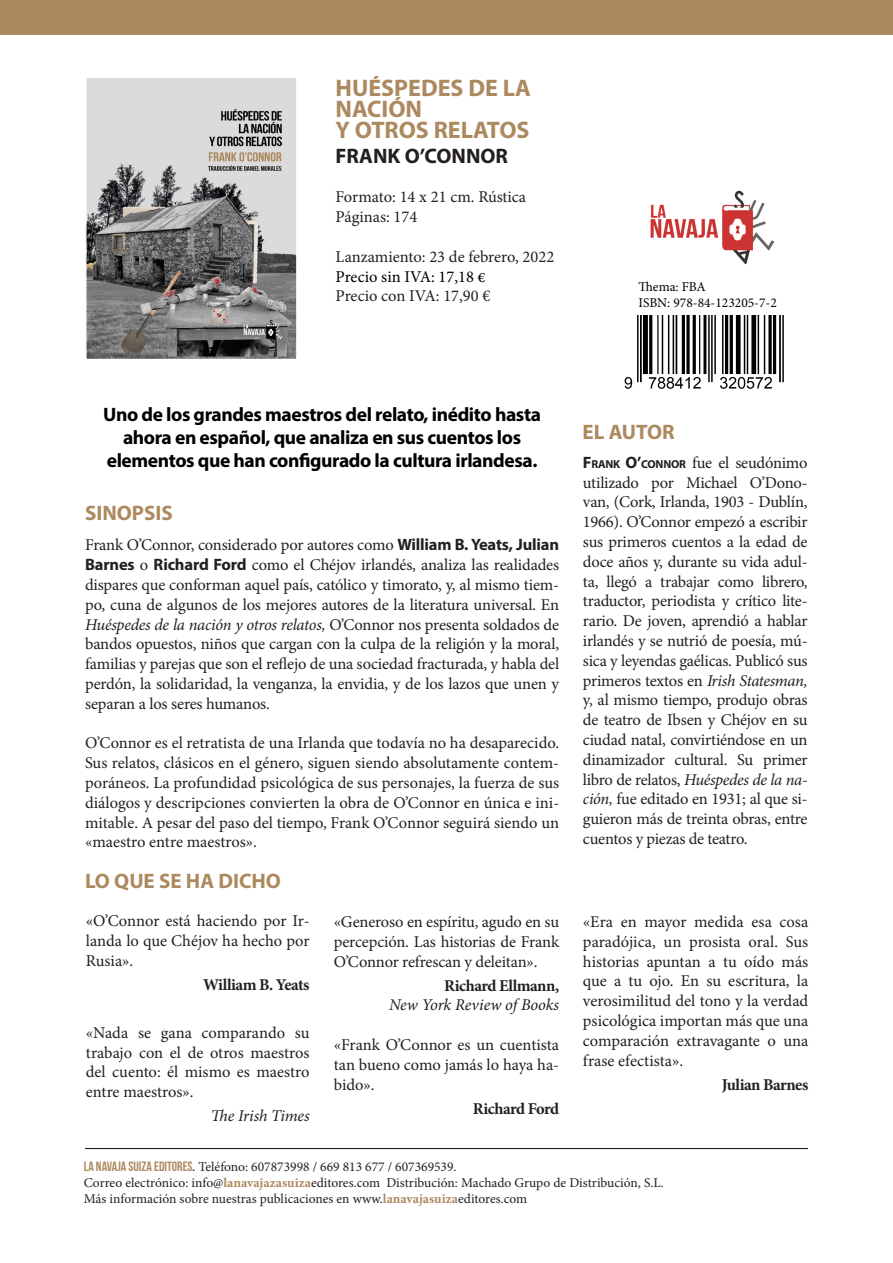
<style>
.page{position:relative;width:893px;height:1263px;background:#fff}
.page>*{position:absolute;margin:0;border:0;box-sizing:border-box;transform-origin:0 0}
.t1{font:700 24px/21px "Myriad Pro";color:#ac895f}
.t2{font:700 21px "Myriad Pro";color:#ac895f}
.t3{font:700 21px "Myriad Pro";color:#231f20}
.t4{font:700 19.5px/23.4px "Myriad Pro";letter-spacing:-.02em;color:#000;text-align:center}
.t5{font:16.5px/19.8px "Minion Pro";letter-spacing:-.005em;color:#231f20;text-align:justify}
.t6{font:700 16.5px "Minion Pro";letter-spacing:-.03em;color:#231f20}
.t7{font:italic 16.5px "Minion Pro";letter-spacing:-.005em;color:#231f20}
.t8{font:16.5px "Minion Pro";color:#000}
.t9{font:13.5px/16.2px "Minion Pro";color:#231f20}
.t10{font:13.5px/16.2px "Minion Pro";color:#000}
.s1{font-family:"Myriad Pro";font-weight:700}
.s2{font-style:italic}
.s3{font-family:"Myriad Pro";font-weight:700;font-size:11.55px}
.s4{font-family:"Bebas Neue";color:#ac895f}
.s5{font-family:"Bebas Neue"}
.s6{font-weight:700;color:#ac895f}
</style>
<div class="page">
<img style="left:650px;top:190px;width:125px;height:75px">
<hr style="left:85px;top:1148px;width:723px;height:1px;background:#231f20">
<div style="left:0;top:0;width:893px;height:34px;background:#ac895f"></div>
<img style="left:624px;top:315px;width:160px;height:74px">
<img style="left:88px;top:79px;width:207px;height:278px">
<div style="left:85px;top:76px;width:213px;height:284px;border:2px solid #fff"></div>
<h1 class="t1" style="left:336px;top:76px;width:197px">HUÉSPEDES DE LA<br>NACIÓN<br>Y OTROS RELATOS</h1>
<p class="t3" style="left:336px;top:142px;width:174px">FRANK O’CONNOR</p>
<p class="t5" style="left:336px;top:187px;width:192px">Formato: 14 x 21 cm. Rústica<br>Páginas: 174</p>
<p class="t5" style="left:336px;top:247px;width:220px">Lanzamiento: 23 de febrero, 2022</p>
<p class="t8" style="left:336px;top:265px;width:152px">Precio sin IVA: 17,18 €</p>
<p class="t5" style="left:336px;top:286px;width:156px">Precio con IVA: 17,90 €</p>
<p class="t10" style="left:638px;top:278px;width:140px">Thema: FBA<br>ISBN: 978-84-123205-7-2</p>
<p class="t4" style="left:103px;top:402px;width:439px">Uno de los grandes maestros del relato, inédito hasta ahora en español, que analiza en sus cuentos los elementos que han configurado la cultura irlandesa.</p>
<p class="t2" style="left:85px;top:499px;width:89px">SINOPSIS</p>
<p class="t5" style="left:85px;top:535px;width:476px">Frank O’Connor, considerado por autores como <span class="s1">William B. Yeats, Julian Barnes</span> o <span class="s1">Richard Ford</span> como el Chéjov irlandés, analiza las realidades dispares que conforman aquel país, católico y timorato, y, al mismo tiem&shy;po, cuna de algunos de los mejores autores de la literatura universal. En <span class="s2">Huéspedes de la nación y otros relatos,</span> O’Connor nos presenta soldados de bandos opuestos, niños que cargan con la culpa de la religión y la moral, familias y parejas que son el reflejo de una sociedad fracturada, y habla del perdón, la solidaridad, la venganza, la envidia, y de los lazos que unen y separan a los seres humanos.</p>
<p class="t5" style="left:85px;top:733px;width:476px">O’Connor es el retratista de una Irlanda que todavía no ha desaparecido.<br>Sus relatos, clásicos en el género, siguen siendo absolutamente contem&shy;poráneos. La profundidad psicológica de sus personajes, la fuerza de sus diálogos y descripciones convierten la obra de O’Connor en única e ini&shy;mitable. A pesar del paso del tiempo, Frank O’Connor seguirá siendo un «maestro entre maestros».</p>
<p class="t2" style="left:85px;top:867px;width:197px">LO QUE SE HA DICHO</p>
<p class="t5" style="left:86px;top:911px;width:225px">«O’Connor está haciendo por Ir&shy;landa lo que Chéjov ha hecho por Rusia».</p>
<p class="t6" style="left:203px;top:973px;width:108px">William B. Yeats</p>
<p class="t5" style="left:86px;top:1022px;width:225px">«Nada se gana comparando su trabajo con el de otros maestros del cuento: él mismo es maestro entre maestros».</p>
<p class="t7" style="left:211px;top:1104px;width:100px">The Irish Times</p>
<p class="t5" style="left:334px;top:912px;width:227px">«Generoso en espíritu, agudo en su percepción. Las historias de Frank O’Connor refrescan y deleitan».</p>
<p class="t6" style="left:444px;top:974px;width:116px">Richard Ellmann,</p>
<p class="t7" style="left:389px;top:994px;width:172px">New York Review of Books</p>
<p class="t5" style="left:334px;top:1035px;width:227px">«Frank O’Connor es un cuentista tan bueno como jamás lo haya ha&shy;bido».</p>
<p class="t6" style="left:473px;top:1097px;width:88px">Richard Ford</p>
<p class="t2" style="left:583px;top:418px;width:93px">EL AUTOR</p>
<p class="t5" style="left:583px;top:453px;width:226px"><span class="s1">F</span><span class="s3">RANK</span> <span class="s1">O’</span><span class="s3">CONNOR</span> fue el seudónimo utilizado por Michael O’Dono&shy;van, (Cork, Irlanda, 1903 - Dublín, 1966). O’Connor empezó a escribir sus primeros cuentos a la edad de doce años y, durante su vida adul&shy;ta, llegó a trabajar como librero, traductor, periodista y crítico lite&shy;rario. De joven, aprendió a hablar irlandés y se nutrió de poesía, mú&shy;sica y leyendas gaélicas. Publicó sus primeros textos en <span class="s2">Irish Statesman, </span>y, al mismo tiempo, produjo obras de teatro de Ibsen y Chéjov en su ciudad natal, convirtiéndose en un dinamizador cultural. Su primer libro de relatos, <span class="s2">Huéspedes de la na&shy;ción,</span> fue editado en 1931; al que si&shy;guieron más de treinta obras, entre cuentos y piezas de teatro.</p>
<p class="t5" style="left:583px;top:912px;width:227px">«Era en mayor medida esa cosa paradójica, un prosista oral. Sus historias apuntan a tu oído más que a tu ojo. En su escritura, la verosimilitud del tono y la verdad psicológica importan más que una comparación extravagante o una frase efectista».</p>
<p class="t6" style="left:722px;top:1073px;width:88px">Julian Barnes</p>
<p class="t9" style="left:84px;top:1158px;width:582px"><span class="s4">LA NAVAJA SUIZA EDITORES</span><span class="s5">.</span> Teléfono: 607873998 / 669 813 677 / 607369539.<br>Correo electrónico: info@<span class="s6">lanavajazasuiza</span>editores.com Distribución: Machado Grupo de Distribución, S.L.<br>Más información sobre nuestras publicaciones en www.<span class="s6">lanavajasuiza</span>editores.com</p>
</div>
